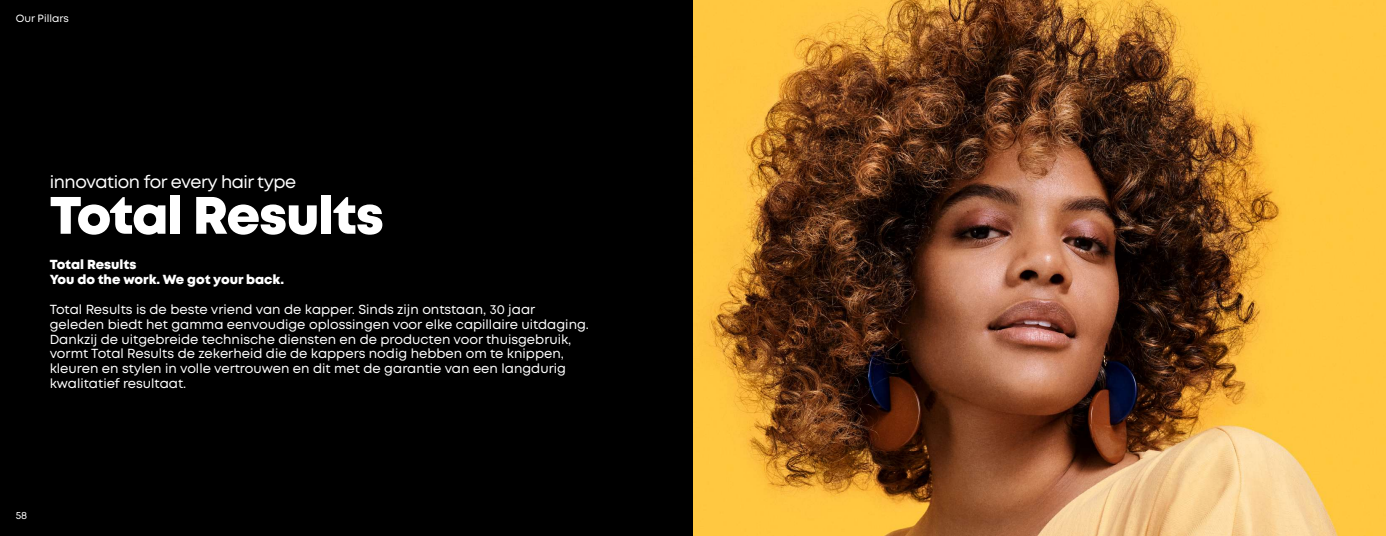
<style>
.page{position:relative;width:1386px;height:536px;background:#000}
.page>*{position:absolute;margin:0;border:0;box-sizing:border-box;transform-origin:0 0}
.t1{font:800 52.5px "Mont";letter-spacing:-.02em;color:#fff}
.t2{font:17.5px "Mont";letter-spacing:-.025em;color:#fff}
.t3{font:13.12px/14.9px "Mont";color:#fff}
.t4{font:800 13.12px/14.9px "Mont";color:#fff}
.t5{font:10.5px "Mont";color:#fff}
</style>
<div class="page">
<img style="left:694px;top:0;width:692px;height:536px">
<p class="t5" style="left:16px;top:12px;width:55px">Our Pillars</p>
<h2 class="t2" style="left:50px;top:171px;width:248px">innovation for every hair type</h2>
<h1 class="t1" style="left:50px;top:181px;width:336px">Total Results</h1>
<p class="t4" style="left:50px;top:257px;width:236px">Total Results<br>You do the work. We got your back.</p>
<p class="t3" style="left:50px;top:302px;width:541px">Total Results is de beste vriend van de kapper. Sinds zijn ontstaan, 30 jaar geleden biedt het gamma eenvoudige oplossingen voor elke capillaire uitdaging.<br>Dankzij de uitgebreide technische diensten en de producten voor thuisgebruik, vormt Total Results de zekerheid die de kappers nodig hebben om te knippen, kleuren en stylen in volle vertrouwen en dit met de garantie van een langdurig kwalitatief resultaat.</p>
<p class="t5" style="left:16px;top:508px;width:13px">58</p>
</div>
